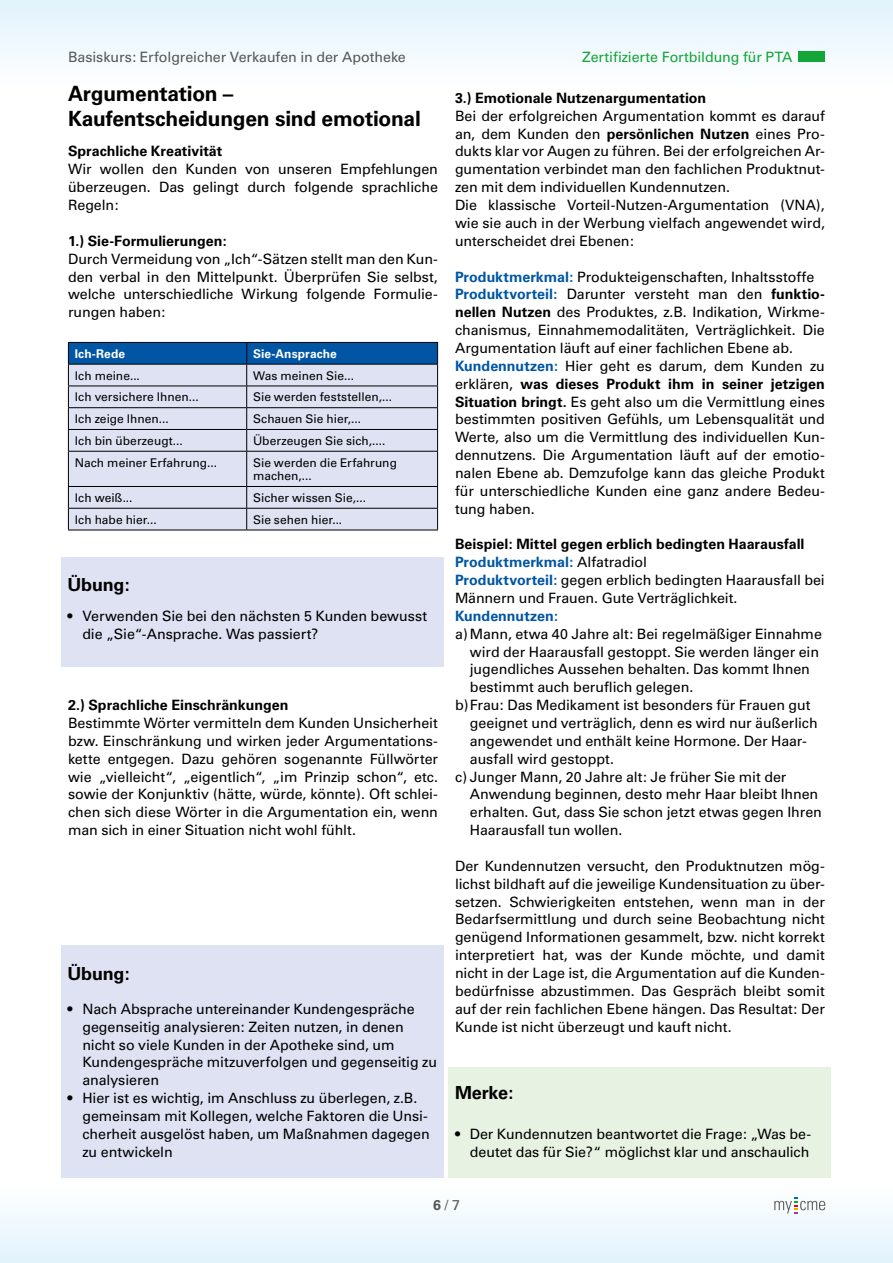
<style>
.page{position:relative;width:893px;height:1263px;background:#fff}
.page>*{position:absolute;margin:0;border:0;box-sizing:border-box;transform-origin:0 0}
.Überschrift_1{font:700 21px/25.2px "Univers";letter-spacing:-.01em;color:#000}
.Überschrift_2{font:700 18px "Univers";letter-spacing:-.015em;color:#000}
.Mengentext{font:14.25px/17.9px "Univers";letter-spacing:-.005em;color:#000;text-align:justify}
.Aufzählungen{font:14.25px/17.9px "Univers";letter-spacing:-.005em;color:#000}
.Mengentext-2{font:700 14.25px "Univers";color:#000}
.t1{font:14.25px "Univers";letter-spacing:-.005em;color:#575756}
.Mengentext-3{font:700 14.25px "Univers";color:#0056a4}
.t2{font:14.25px "Univers";letter-spacing:-.005em;color:#13a538}
.Tabellentext{font:12px/13.5px "Univers";color:#000}
.Tabellentext-2{font:700 12px "Univers";letter-spacing:.01em;color:#fff}
.s1{font-weight:700}
.s2{font-weight:700;color:#0056a4}
.s3{font-weight:400;color:#000}
</style>
<div class="page">
<div style="left:0;top:1182px;width:893px;height:81px;background:linear-gradient(to bottom,#fff,#e1f2fc)"></div>
<div style="left:0;top:0;width:893px;height:89px;background:linear-gradient(to right,#f0f9fe,#f0f8fe)"></div>
<div style="left:798px;top:51px;width:27px;height:11px;background:#13a538"></div>
<svg style="left:774px;top:1197px;width:51px;height:17px"></svg>
<div style="left:69px;top:452px;width:368px;height:78px;background:#dee2f3"></div>
<svg style="left:68px;top:342px;width:370px;height:109px;background:#a5b7d3"></svg>
<hr style="left:68px;top:452px;width:1px;height:34px;background:#000">
<hr style="left:68px;top:451px;width:179px;height:1px;background:#000">
<hr style="left:246px;top:452px;width:1px;height:34px;background:#000">
<hr style="left:247px;top:451px;width:191px;height:1px;background:#000">
<hr style="left:437px;top:452px;width:1px;height:34px;background:#000">
<hr style="left:68px;top:486px;width:179px;height:1px;background:#000">
<hr style="left:247px;top:486px;width:191px;height:1px;background:#000">
<svg style="left:68px;top:487px;width:1px;height:43px"></svg>
<hr style="left:68px;top:508px;width:179px;height:1px;background:#000">
<hr style="left:68px;top:530px;width:179px;height:1px;background:#000">
<svg style="left:246px;top:487px;width:1px;height:43px"></svg>
<hr style="left:247px;top:508px;width:191px;height:1px;background:#000">
<svg style="left:437px;top:487px;width:1px;height:43px"></svg>
<hr style="left:247px;top:530px;width:191px;height:1px;background:#000">
<div style="left:61px;top:557px;width:383px;height:109px;background:#dee2f3"></div>
<div style="left:61px;top:945px;width:383px;height:233px;background:#dee2f3"></div>
<div style="left:449px;top:1067px;width:382px;height:111px;background:#e8f2e3"></div>
<p class="t1" style="left:68px;top:48px;width:339px">Basiskurs: Erfolgreicher Verkaufen in der Apotheke</p>
<p class="t2" style="left:582px;top:48px;width:212px">Zertifizierte Fortbildung für PTA</p>
<p class="Überschrift_1" style="left:68px;top:81px;width:354px">Argumentation –<br>Kaufentscheidungen sind emotional</p>
<p class="Mengentext-2" style="left:68px;top:143px;width:156px">Sprachliche Kreativität</p>
<p class="Mengentext" style="left:68px;top:160px;width:371px">Wir wollen den Kunden von unseren Empfehlungen überzeugen. Das gelingt durch folgende sprachliche Regeln:</p>
<p class="Mengentext-2" style="left:68px;top:232px;width:160px">1.) Sie-Formulierungen:</p>
<p class="Mengentext" style="left:68px;top:250px;width:371px">Durch Vermeidung von „Ich“-Sätzen stellt man den Kun&shy;den verbal in den Mittelpunkt. Überprüfen Sie selbst, welche unterschiedliche Wirkung folgende Formulie&shy;rungen haben:</p>
<p class="Mengentext-2" style="left:455px;top:90px;width:253px">3.) Emotionale Nutzenargumentation</p>
<p class="Mengentext" style="left:455px;top:107px;width:371px">Bei der erfolgreichen Argumentation kommt es darauf an, dem Kunden den <span class="s1">persönlichen Nutzen</span> eines Pro&shy;dukts klar vor Augen zu führen. Bei der erfolgreichen Ar&shy;gumentation verbindet man den fachlichen Produktnut&shy;zen mit dem individuellen Kundennutzen.</p>
<p class="Mengentext" style="left:455px;top:196px;width:371px">Die klassische Vorteil-Nutzen-Argumentation (VNA), wie sie auch in der Werbung vielfach angewendet wird, unterscheidet drei Ebenen:</p>
<p class="Mengentext" style="left:455px;top:268px;width:361px"><span class="s2">Produktmerkmal:</span> Produkteigenschaften, Inhaltsstoffe</p>
<p class="Mengentext" style="left:455px;top:285px;width:371px"><span class="s2">Produktvorteil:</span> Darunter versteht man den <span class="s1">funktio&shy;nellen Nutzen</span> des Produktes, z.B. Indikation, Wirkme&shy;chanismus, Einnahmemodalitäten, Verträglichkeit. Die Argumentation läuft auf einer fachlichen Ebene ab.</p>
<p class="Mengentext" style="left:455px;top:357px;width:371px"><span class="s2">Kundennutzen:</span> Hier geht es darum, dem Kunden zu erklären, <span class="s1">was dieses Produkt ihm in seiner jetzigen Situation bringt.</span> Es geht also um die Vermittlung eines bestimmten positiven Gefühls, um Lebensqualität und Werte, also um die Vermittlung des individuellen Kun&shy;dennutzens. Die Argumentation läuft auf der emotio&shy;nalen Ebene ab. Demzufolge kann das gleiche Produkt für unterschiedliche Kunden eine ganz andere Bedeu&shy;tung haben.</p>
<p class="Mengentext-2" style="left:455px;top:536px;width:351px">Beispiel: Mittel gegen erblich bedingten Haarausfall</p>
<p class="Mengentext-3" style="left:455px;top:554px;width:194px">Produktmerkmal: <span class="s3">Alfatradiol</span></p>
<p class="Mengentext" style="left:455px;top:571px;width:371px"><span class="s2">Produktvorteil:</span> gegen erblich bedingten Haarausfall bei<br>Männern und Frauen. Gute Verträglichkeit.</p>
<p class="Mengentext-3" style="left:455px;top:607px;width:105px">Kundennutzen:</p>
<p class="Aufzählungen" style="left:470px;top:625px;width:354px;text-indent:-15px">a) Mann, etwa 40 Jahre alt: Bei regelmäßiger Einnahme wird der Haarausfall gestoppt. Sie werden länger ein jugendliches Aussehen behalten. Das kommt Ihnen bestimmt auch beruflich gelegen.</p>
<p class="Aufzählungen" style="left:470px;top:696px;width:349px;text-indent:-15px">b)Frau: Das Medikament ist besonders für Frauen gut geeignet und verträglich, denn es wird nur äußerlich angewendet und enthält keine Hormone. Der Haar&shy;ausfall wird gestoppt.</p>
<p class="Aufzählungen" style="left:470px;top:768px;width:353px;text-indent:-15px">c) Junger Mann, 20 Jahre alt: Je früher Sie mit der Anwendung beginnen, desto mehr Haar bleibt Ihnen erhalten. Gut, dass Sie schon jetzt etwas gegen Ihren Haarausfall tun wollen.</p>
<p class="Mengentext" style="left:455px;top:857px;width:371px">Der Kundennutzen versucht, den Produktnutzen mög&shy;lichst bildhaft auf die jeweilige Kundensituation zu über&shy;setzen. Schwierigkeiten entstehen, wenn man in der Bedarfsermittlung und durch seine Beobachtung nicht genügend Informationen gesammelt, bzw. nicht korrekt interpretiert hat, was der Kunde möchte, und damit nicht in der Lage ist, die Argumentation auf die Kunden&shy;bedürfnisse abzustimmen. Das Gespräch bleibt somit auf der rein fachlichen Ebene hängen. Das Resultat: Der Kunde ist nicht überzeugt und kauft nicht.</p>
<p class="Tabellentext-2" style="left:75px;top:347px;width:52px">Ich-Rede</p>
<p class="Tabellentext-2" style="left:253px;top:347px;width:85px">Sie-Ansprache</p>
<p class="Tabellentext" style="left:75px;top:369px;width:67px">Ich meine...</p>
<p class="Tabellentext" style="left:253px;top:369px;width:102px">Was meinen Sie...</p>
<p class="Tabellentext" style="left:75px;top:390px;width:125px">Ich versichere Ihnen...</p>
<p class="Tabellentext" style="left:253px;top:390px;width:140px">Sie werden feststellen,...</p>
<p class="Tabellentext" style="left:75px;top:412px;width:96px">Ich zeige Ihnen...</p>
<p class="Tabellentext" style="left:253px;top:412px;width:109px">Schauen Sie hier,...</p>
<p class="Tabellentext" style="left:75px;top:434px;width:110px">Ich bin überzeugt...</p>
<p class="Tabellentext" style="left:253px;top:434px;width:134px">Überzeugen Sie sich,....</p>
<p class="Tabellentext" style="left:75px;top:456px;width:144px">Nach meiner Erfahrung...</p>
<p class="Tabellentext" style="left:253px;top:456px;width:145px">Sie werden die Erfahrung machen,...</p>
<p class="Tabellentext" style="left:75px;top:491px;width:59px">Ich weiß...</p>
<p class="Tabellentext" style="left:253px;top:491px;width:115px">Sicher wissen Sie,...</p>
<p class="Tabellentext" style="left:75px;top:513px;width:84px">Ich habe hier...</p>
<p class="Tabellentext" style="left:253px;top:513px;width:91px">Sie sehen hier...</p>
<p class="Überschrift_2" style="left:68px;top:574px;width:64px">Übung:</p>
<p class="Aufzählungen" style="left:82px;top:607px;width:346px;text-indent:-15px">• Verwenden Sie bei den nächsten 5 Kunden bewusst die „Sie“-Ansprache. Was passiert?</p>
<p class="Mengentext-2" style="left:68px;top:697px;width:222px">2.) Sprachliche Einschränkungen</p>
<p class="Mengentext" style="left:68px;top:714px;width:371px">Bestimmte Wörter vermitteln dem Kunden Unsicherheit bzw. Einschränkung und wirken jeder Argumentations&shy;kette entgegen. Dazu gehören sogenannte Füllwörter wie „vielleicht“, „eigentlich“, „im Prinzip schon“, etc. sowie der Konjunktiv (hätte, würde, könnte). Oft schlei&shy;chen sich diese Wörter in die Argumentation ein, wenn man sich in einer Situation nicht wohl fühlt.</p>
<p class="Überschrift_2" style="left:68px;top:963px;width:64px">Übung:</p>
<p class="Aufzählungen" style="left:82px;top:1000px;width:356px;text-indent:-15px">• Nach Absprache untereinander Kundengespräche gegenseitig analysieren: Zeiten nutzen, in denen nicht so viele Kunden in der Apotheke sind, um Kundengespräche mitzuverfolgen und gegenseitig zu analysieren</p>
<p class="Aufzählungen" style="left:82px;top:1089px;width:349px;text-indent:-15px">• Hier ist es wichtig, im Anschluss zu überlegen, z.B. gemeinsam mit Kollegen, welche Faktoren die Unsi&shy;cherheit ausgelöst haben, um Maßnahmen dagegen zu entwickeln</p>
<p class="Überschrift_2" style="left:455px;top:1082px;width:60px">Merke:</p>
<p class="Aufzählungen" style="left:455px;top:1125px;width:358px;text-align:right">• Der Kundennutzen beantwortet die Frage: „Was be&shy;deutet das für Sie?“ möglichst klar und anschaulich</p>
<p class="t1" style="left:433px;top:1196px;width:28px"><span class="s1">6</span> / 7</p>
</div>
